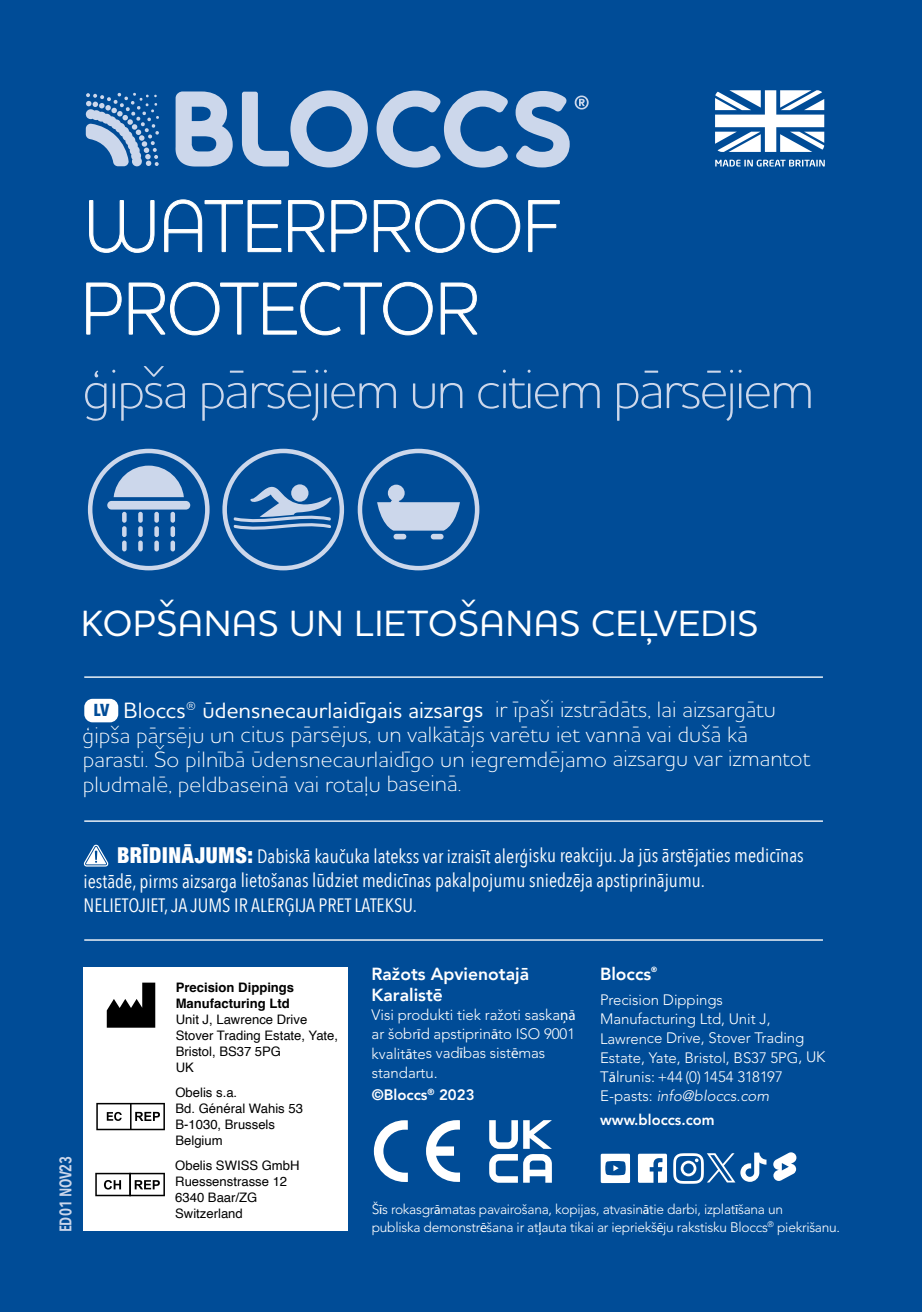
<style>
.page{position:relative;width:922px;height:1312px;background:#fff}
.page>*{position:absolute;margin:0;border:0;box-sizing:border-box;transform-origin:0 0}
.t1{font:300 75px/82.5px "Houschka Pro";color:#fff;scale:.92 1}
.t2{font:300 55px "Houschka Pro";letter-spacing:-.04em;color:#ccd7eb}
.t3{font:500 37.25px "Houschka Pro";letter-spacing:.02em;color:#fff}
.t4{font:300 22.5px/24.8px "Houschka Pro";letter-spacing:.005em;color:#fff}
.t5{font:19.25px/24.8px "Avenir Next Condensed";letter-spacing:-.005em;color:#fff}
.t6{font:800 17.5px/20.5px "Avenir";letter-spacing:-.005em;color:#fff}
.t7{font:700 17.25px "Avenir Next Condensed";color:#004c97}
.t8{font:600 16.75px "Avenir Next Condensed";letter-spacing:-.02em;color:#ccd7eb;scale:.95 1}
.t9{font:300 15px/19.2px "Avenir LT Std";letter-spacing:-.005em;color:#fff}
.t10{font:800 15px "Avenir LT Std";color:#fff}
.t11{font:300 13.75px/17.8px "Avenir LT Std";letter-spacing:-.02em;color:#fff}
.t12{font:13px/16px "Helvetica";color:#000}
.t13{font:700 13px/16px "Helvetica";color:#000}
.t14{font:800 7.5px "Avenir";color:#fff}
.s1{font-weight:500}
.s2{font-family:"Helvetica Neue";font-weight:900;font-stretch:condensed;font-size:22px}
.s3{font-family:"Myriad Pro";font-weight:400}
.s4{font-style:italic}
</style>
<div class="page">
<div style="left:0;top:0;width:921px;height:1309px;background:#004c97"></div>
<svg style="left:89px;top:200px;width:66px;height:53px"></svg>
<svg style="left:164px;top:199px;width:117px;height:53px"></svg>
<svg style="left:288px;top:200px;width:37px;height:52px"></svg>
<svg style="left:331px;top:200px;width:36px;height:52px"></svg>
<svg style="left:373px;top:199px;width:91px;height:54px"></svg>
<svg style="left:470px;top:199px;width:50px;height:54px"></svg>
<svg style="left:528px;top:200px;width:32px;height:52px"></svg>
<svg style="left:86px;top:282px;width:36px;height:53px"></svg>
<svg style="left:128px;top:282px;width:305px;height:53px"></svg>
<svg style="left:440px;top:282px;width:37px;height:53px"></svg>
<svg style="left:222px;top:448px;width:122px;height:122px"></svg>
<div style="left:291px;top:484px;width:17px;height:17px;background:#ccd7eb;border-radius:50%"></div>
<svg style="left:357px;top:448px;width:122px;height:122px"></svg>
<div style="left:388px;top:484px;width:16px;height:17px;background:#ccd7eb;border-radius:50%"></div>
<svg style="left:88px;top:448px;width:121px;height:122px"></svg>
<svg style="left:715px;top:90px;width:109px;height:62px"></svg>
<svg style="left:715px;top:160px;width:109px;height:6px"></svg>
<svg style="left:242px;top:90px;width:126px;height:77px"></svg>
<svg style="left:376px;top:91px;width:132px;height:76px"></svg>
<svg style="left:175px;top:91px;width:58px;height:75px"></svg>
<svg style="left:86px;top:93px;width:73px;height:73px"></svg>
<svg style="left:515px;top:91px;width:73px;height:76px"></svg>
<hr style="left:84px;top:676px;width:738px;height:1px;background:#fff">
<hr style="left:84px;top:820px;width:738px;height:1px;background:#fff">
<hr style="left:84px;top:939px;width:738px;height:1px;background:#fff">
<svg style="left:84px;top:844px;width:24px;height:22px"></svg>
<div style="left:84px;top:698px;width:34px;height:24px;background:#fff;border-radius:8px"></div>
<svg style="left:374px;top:1120px;width:34px;height:61px"></svg>
<svg style="left:426px;top:1120px;width:34px;height:61px"></svg>
<svg style="left:489px;top:1120px;width:62px;height:62px"></svg>
<svg style="left:637px;top:1153px;width:30px;height:29px"></svg>
<svg style="left:600px;top:1153px;width:30px;height:29px"></svg>
<svg style="left:773px;top:1152px;width:23px;height:28px"></svg>
<svg style="left:673px;top:1152px;width:93px;height:31px"></svg>
<div style="left:83px;top:967px;width:265px;height:263px;background:#fff"></div>
<svg style="left:107px;top:982px;width:48px;height:45px"></svg>
<svg style="left:95px;top:1172px;width:70px;height:23px"></svg>
<svg style="left:96px;top:1102px;width:69px;height:27px"></svg>
<h1 class="t1" style="left:81px;top:183px;width:523px">WATERPROOF<br>PROTECTOR</h1>
<h2 class="t2" style="left:82px;top:354px;width:733px">ģipša pārsējiem un citiem pārsējiem</h2>
<h3 class="t3" style="left:81px;top:599px;width:678px">KOPŠANAS UN LIETOŠANAS CEĻVEDIS</h3>
<p class="t4" style="left:83px;top:697px;width:729px;text-indent:41px"><span class="s1">Bloccs® ūdensnecaurlaidīgais aizsargs</span> ir īpaši izstrādāts, lai aizsargātu ģipša pārsēju un citus pārsējus, un valkātājs varētu iet vannā vai dušā kā parasti. Šo pilnībā ūdensnecaurlaidīgo un iegremdējamo aizsargu var izmantot pludmalē, peldbaseinā vai rotaļu baseinā.</p>
<p class="t7" style="left:93px;top:699px;width:17px">LV</p>
<p class="t5" style="left:83px;top:842px;width:721px;text-indent:34px"><span class="s2">BRĪDINĀJUMS:</span> Dabiskā kaučuka latekss var izraisīt alerģisku reakciju. Ja jūs ārstējaties medicīnas iestādē, pirms aizsarga lietošanas lūdziet medicīnas pakalpojumu sniedzēja apstiprinājumu.<br>NELIETOJIET, JA JUMS IR ALERĢIJA PRET LATEKSU.</p>
<p class="t8" style="left:51px;top:1232px;width:82px;rotate:-90deg">ED01 NOV23</p>
<p class="t13" style="left:176px;top:980px;width:120px">Precision Dippings<br>Manufacturing Ltd</p>
<p class="t12" style="left:176px;top:1011px;width:164px">Unit J, Lawrence Drive<br>Stover Trading Estate, Yate,<br>Bristol, BS37 5PG<br>UK</p>
<p class="t12" style="left:175px;top:1084px;width:129px">Obelis s.a.<br>Bd. Général Wahis 53<br>B-1030, Brussels<br>Belgium</p>
<p class="t12" style="left:175px;top:1157px;width:126px">Obelis SWISS GmbH<br>Ruessenstrasse 12<br>6340 Baar/ZG<br>Switzerland</p>
<p class="t6" style="left:371px;top:963px;width:159px">Ražots Apvienotajā<br>Karalistē</p>
<p class="t9" style="left:371px;top:1004px;width:205px">Visi produkti tiek ražoti saska<span class="s3">ņā </span>ar šobr<span class="s3">ī</span>d apstiprin<span class="s3">ā</span>to ISO 9001 kvalit<span class="s3">ā</span>tes vad<span class="s3">ī</span>bas sist<span class="s3">ē</span>mas standartu.</p>
<p class="t10" style="left:371px;top:1085px;width:104px">©Bloccs<sup>®</sup> 2023</p>
<p class="t6" style="left:600px;top:963px;width:53px">Bloccs</p>
<p class="t14" style="left:651px;top:963px;width:8px">®</p>
<p class="t9" style="left:600px;top:989px;width:227px">Precision Dippings<br>Manufacturing Ltd, Unit J,<br>Lawrence Drive, Stover Trading<br>Estate, Yate, Bristol, BS37 5PG, UK<br>T<span class="s3">ā</span>lrunis:+44 (0) 1454 318197<br>E-pasts: <span class="s4">info@bloccs.com</span></p>
<p class="t10" style="left:600px;top:1110px;width:116px">www.bloccs.com</p>
<p class="t11" style="left:371px;top:1200px;width:470px">Š<span class="s3">ī</span>s rokasgr<span class="s3">ā</span>matas pavairošana, kopijas, atvasin<span class="s3">ā</span>tie darbi, izplat<span class="s3">ī</span>šana un<br>publiska demonstr<span class="s3">ē</span>šana ir at<span class="s3">ļ</span>auta tikai ar iepriekš<span class="s3">ē</span>ju rakstisku Bloccs<sup>®</sup> piekrišanu.</p>
</div>
